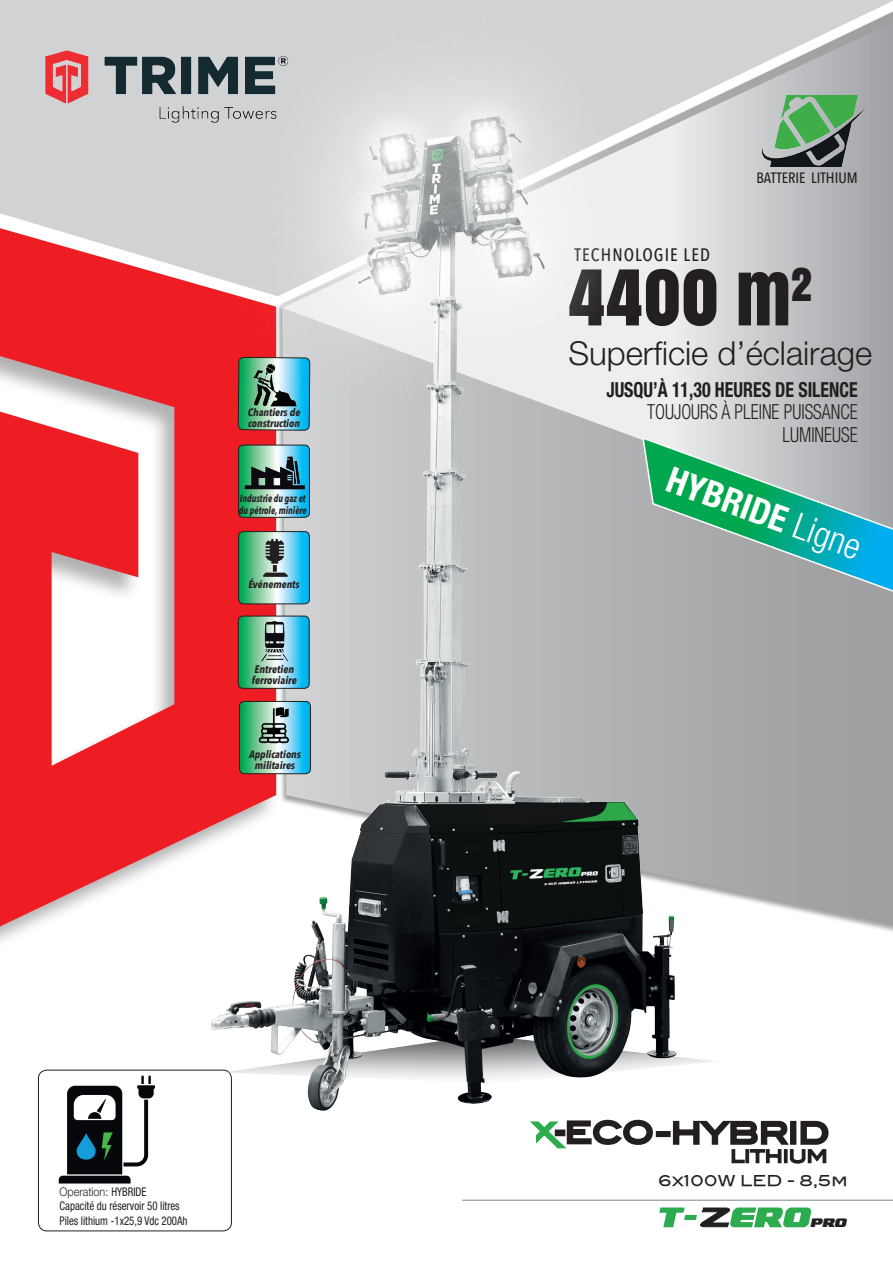
<style>
.page{position:relative;width:893px;height:1263px;background:#fff}
.page>*{position:absolute;margin:0;border:0;box-sizing:border-box;transform-origin:0 0}
.t1{font:900 706.5px "Gotham";color:#fff}
.t2{font:72px "Anton";color:#231f20}
.t3{font:700 condensed 36px "Helvetica Neue LT Pro";color:#fff}
.t4{font:300 33px "Helvetica Neue LT Pro";color:#231f20}
.t5{font:28.95px "Blair Md ITCTT Medium";color:#231f20}
.t6{font:300 condensed 20.85px/22.5px "Helvetica Neue LT Pro";color:#231f20;text-align:right;scale:.86 1}
.t7{font:700 condensed 20.85px "Helvetica Neue LT Pro";color:#231f20;scale:.86 1}
.t8{font:500 18px "Avenir Next Condensed";letter-spacing:.06em;color:#231f20}
.t9{font:17.1px "Blair Md ITCTT Medium";color:#231f20}
.t10{font:italic 15.15px "Federal Escort Semi";color:#231f20}
.t11{font:500 15px "Avenir Next Condensed";color:#231f20}
.t12{font:15px "Blair Md ITCTT Medium";color:#231f20}
.t13{font:condensed 12px/14.4px "Helvetica Neue LT Pro";color:#231f20;scale:.9 1}
.t14{font:italic 700 10.95px/11.4px "Avenir Next Condensed";color:#231f20}
.t15{font:italic 700 10.65px/10.6px "Avenir Next Condensed";color:#231f20}
.t16{font:italic 700 10.5px/12px "Avenir Next Condensed";color:#231f20;scale:.85 1}
.s1{font-weight:300;font-stretch:normal}
.s2{font-weight:300}
</style>
<div class="page">
<svg style="left:0;top:296px;width:10px;height:630px;background:#ed2f34"></svg>
<div style="left:38px;top:1070px;width:194px;height:161px;border:1px solid #231f20;border-radius:9px"></div>
<svg style="left:59px;top:1121px;width:90px;height:62px"></svg>
<img style="left:10px;top:0;width:883px;height:1121px">
<svg style="left:529px;top:1118px;width:125px;height:31px"></svg>
<div style="left:656px;top:1131px;width:15px;height:6px;border:3px solid #231f20"></div>
<svg style="left:671px;top:1118px;width:159px;height:46px"></svg>
<svg style="left:659px;top:1207px;width:152px;height:21px"></svg>
<hr style="left:462px;top:1200px;width:431px;height:1px;background:#231f20">
<svg style="left:238px;top:616px;width:71px;height:72px;background:#5ac7bb"></svg>
<div style="left:238px;top:616px;width:71px;height:72px;border:1px solid #231f20;border-radius:5px"></div>
<img style="left:259px;top:619px;width:31px;height:45px">
<svg style="left:238px;top:260px;width:72px;height:344px;background:#97a9a5"></svg>
<div style="left:238px;top:445px;width:72px;height:72px;border:1px solid #231f20;border-radius:5px"></div>
<img style="left:242px;top:456px;width:65px;height:34px">
<svg style="left:240px;top:701px;width:70px;height:73px;background:#57c8c0"></svg>
<div style="left:239px;top:701px;width:72px;height:73px;border:1px solid #231f20;border-radius:5px"></div>
<img style="left:248px;top:705px;width:52px;height:45px">
<p class="t15" style="left:248px;top:407px;width:54px">Chantiers de construction</p>
<p class="t16" style="left:239px;top:493px;width:81px">Industrie du gaz et du pétrole, minière</p>
<p class="t15" style="left:248px;top:579px;width:53px">Événements</p>
<p class="t14" style="left:252px;top:663px;width:46px">Entretien ferroviaire</p>
<p class="t15" style="left:249px;top:749px;width:54px;line-height:11.1px;text-align:center">Applications militaires</p>
<p class="t13" style="left:60px;top:1184px;width:144px"><span class="s1">Operation:</span> HYBRIDE<br>Capacité du réservoir 50 litres<br>Piles lithium -1x25,9 Vdc 200Ah</p>
<h3 class="t8" style="left:575px;top:244px;width:137px">TECHNOLOGIE LED</h3>
<p class="t11" style="left:756px;top:168px;width:103px">BATTERIE LITHIUM</p>
<h2 class="t2" style="left:568px;top:241px;width:245px">4400 m<sup>2</sup></h2>
<h3 class="t4" style="left:568px;top:333px;width:305px">Superficie d’éclairage</h3>
<h1 class="t1" style="left:470px;top:143px;width:468px">T</h1>
<h3 class="t7" style="left:606px;top:377px;width:294px">JUSQU’À 11,30 HEURES DE SILENCE</h3>
<h3 class="t6" style="left:647px;top:401px;width:246px">TOUJOURS À PLEINE PUISSANCE<br>LUMINEUSE</h3>
<h3 class="t3" style="left:675px;top:458px;width:205px;rotate:20deg">HYBRIDE <span class="s2">Ligne</span></h3>
<h3 class="t5" style="left:565px;top:1109px;width:266px">ECO-HYBRID</h3>
<h3 class="t9" style="left:730px;top:1142px;width:99px">LITHIUM</h3>
<p class="t12" style="left:658px;top:1169px;width:191px">6x100W LED - 8,5m</p>
<p class="t10" style="left:810px;top:1215px;width:38px">PRO</p>
</div>
